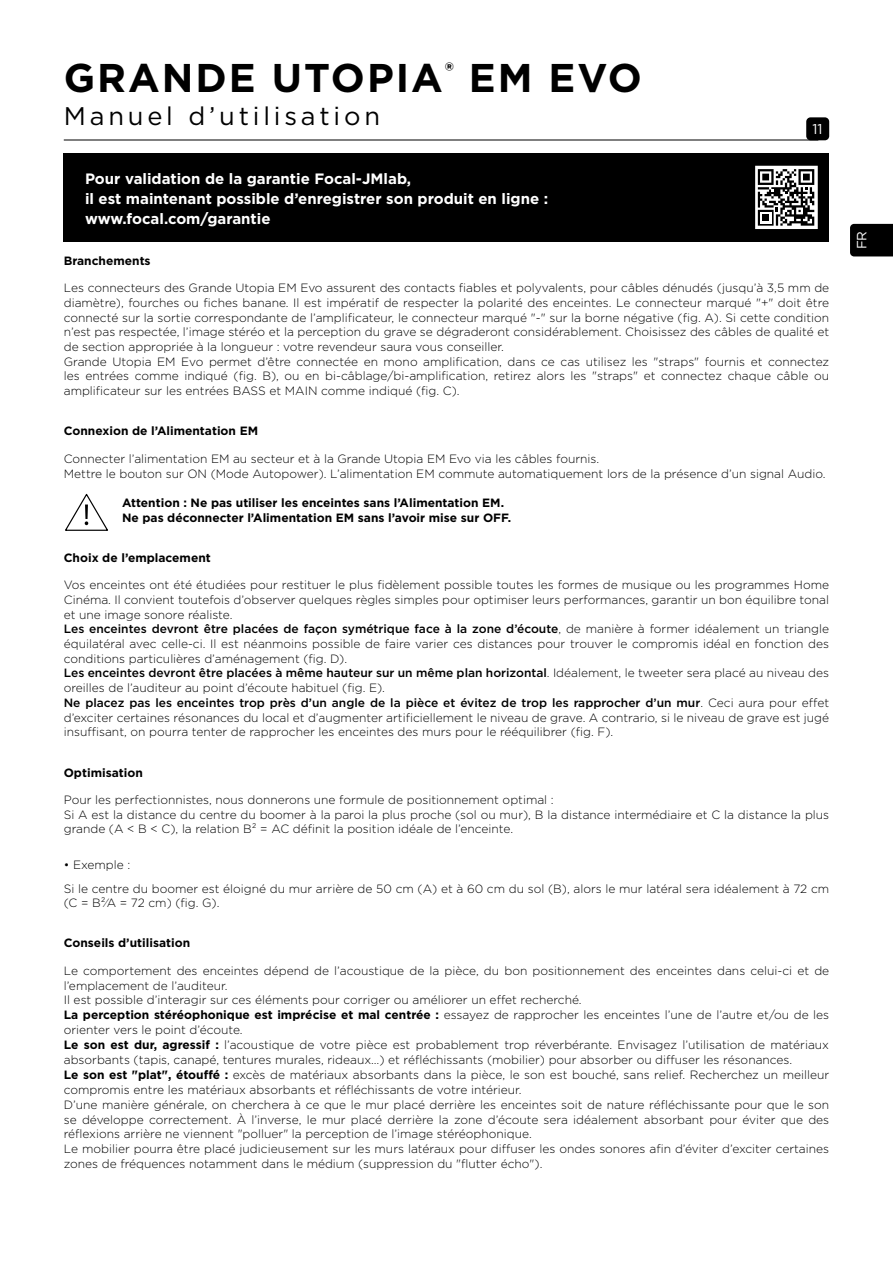
<style>
.page{position:relative;width:893px;height:1263px;background:#fff}
.page>*{position:absolute;margin:0;border:0;box-sizing:border-box;transform-origin:0 0}
.t1{font:700 40.05px "Gotham";letter-spacing:.05em;color:#000}
.t2{font:25.5px "Gotham";letter-spacing:.15em;color:#000}
.t3{font:700 15px/20.1px "Gotham";color:#fff}
.t4{font:14.25px "Gotham";color:#fff}
.t5{font:13.35px "Gotham";color:#fff}
.t6{font:300 12px/14.7px "Gotham";color:#000}
.t7{font:700 12px/14.7px "Gotham";color:#000}
.s1{font-weight:500}
.s2{font-weight:700}
</style>
<div class="page">
<hr style="left:64px;top:140px;width:754px;height:1px;background:#000">
<div style="left:806px;top:117px;width:23px;height:23px;background:#000;border-radius:4px"></div>
<svg style="left:850px;top:224px;width:43px;height:32px"></svg>
<div style="left:64px;top:153px;width:765px;height:89px;background:#000"></div>
<svg style="left:758px;top:169px;width:56px;height:57px"></svg>
<div style="left:755px;top:166px;width:63px;height:63px;border:2px solid #fff"></div>
<svg style="left:65px;top:493px;width:43px;height:38px"></svg>
<h1 class="t1" style="left:64px;top:51px;width:579px">GRANDE UTOPIA<sup>®</sup> EM EVO</h1>
<h2 class="t2" style="left:64px;top:99px;width:318px">Manuel d’utilisation</h2>
<p class="t4" style="left:812px;top:120px;width:12px">11</p>
<p class="t3" style="left:85px;top:168px;width:465px">Pour validation de la garantie Focal-JMlab,<br>il est maintenant possible d’enregistrer son produit en ligne : www.focal.com/garantie</p>
<p class="t7" style="left:64px;top:253px;width:88px">Branchements</p>
<p class="t6" style="left:64px;top:280px;width:767px">Les connecteurs des Grande Utopia EM Evo assurent des contacts fiables et polyvalents, pour câbles dénudés (jusqu’à 3,5 mm de diamètre), fourches ou fiches banane. Il est impératif de respecter la polarité des enceintes. Le connecteur marqué "+" doit être connecté sur la sortie correspondante de l’amplificateur, le connecteur marqué "-" sur la borne négative (fig. A). Si cette condition n’est pas respectée, l’image stéréo et la perception du grave se dégraderont considérablement. Choisissez des câbles de qualité et de section appropriée à la longueur : votre revendeur saura vous conseiller.<br>Grande Utopia EM Evo permet d’être connectée en mono amplification, dans ce cas utilisez les "straps" fournis et connectez les entrées comme indiqué (fig. B), ou en bi-câblage/bi-amplification, retirez alors les "straps" et connectez chaque câble ou amplificateur sur les entrées BASS et MAIN comme indiqué (fig. C).</p>
<p class="t7" style="left:64px;top:424px;width:196px">Connexion de l’Alimentation EM</p>
<p class="t6" style="left:64px;top:451px;width:763px">Connecter l’alimentation EM au secteur et à la Grande Utopia EM Evo via les câbles fournis.<br>Mettre le bouton sur ON (Mode Autopower). L’alimentation EM commute automatiquement lors de la présence d’un signal Audio.</p>
<p class="t7" style="left:122px;top:495px;width:391px">Attention : Ne pas utiliser les enceintes sans l’Alimentation EM.<br>Ne pas déconnecter l’Alimentation EM sans l’avoir mise sur OFF.</p>
<p class="t7" style="left:64px;top:550px;width:149px">Choix de l’emplacement</p>
<p class="t6" style="left:64px;top:577px;width:767px">Vos enceintes ont été étudiées pour restituer le plus fidèlement possible toutes les formes de musique ou les programmes Home Cinéma. Il convient toutefois d’observer quelques règles simples pour optimiser leurs performances, garantir un bon équilibre tonal et une image sonore réaliste.<br><span class="s1">Les enceintes devront être placées de façon symétrique face à la zone d’écoute</span>, de manière à former idéalement un triangle équilatéral avec celle-ci. Il est néanmoins possible de faire varier ces distances pour trouver le compromis idéal en fonction des conditions particulières d’aménagement (fig. D).<br><span class="s1">Les enceintes devront être placées à même hauteur sur un même plan horizontal</span>. Idéalement, le tweeter sera placé au niveau des oreilles de l’auditeur au point d’écoute habituel (fig. E).<br><span class="s1">Ne placez pas les enceintes trop près d’un angle de la pièce et évitez de trop les rapprocher d’un mur</span>. Ceci aura pour effet d’exciter certaines résonances du local et d’augmenter artificiellement le niveau de grave. A contrario, si le niveau de grave est jugé insuffisant, on pourra tenter de rapprocher les enceintes des murs pour le rééquilibrer (fig. F).</p>
<p class="t7" style="left:64px;top:765px;width:81px">Optimisation</p>
<p class="t6" style="left:64px;top:792px;width:767px">Pour les perfectionnistes, nous donnerons une formule de positionnement optimal :<br>Si A est la distance du centre du boomer à la paroi la plus proche (sol ou mur), B la distance intermédiaire et C la distance la plus grande (A &lt; B &lt; C), la relation B² = AC définit la position idéale de l’enceinte.</p>
<p class="t6" style="left:64px;top:853px;width:767px;line-height:23.2px">• Exemple :<br>Si le centre du boomer est éloigné du mur arrière de 50 cm (A) et à 60 cm du sol (B), alors le mur latéral sera idéalement à 72 cm</p>
<p class="t6" style="left:64px;top:895px;width:157px">(C = B²⁄A = 72 cm) (fig. G).</p>
<p class="t7" style="left:64px;top:936px;width:128px">Conseils d’utilisation</p>
<p class="t6" style="left:64px;top:963px;width:767px">Le comportement des enceintes dépend de l’acoustique de la pièce, du bon positionnement des enceintes dans celui-ci et de l’emplacement de l’auditeur.<br>Il est possible d’interagir sur ces éléments pour corriger ou améliorer un effet recherché.<br><span class="s2">La perception stéréophonique est imprécise et mal centrée :</span> essayez de rapprocher les enceintes l’une de l’autre et/ou de les orienter vers le point d’écoute.<br><span class="s2">Le son est dur, agressif :</span> l’acoustique de votre pièce est probablement trop réverbérante. Envisagez l’utilisation de matériaux absorbants (tapis, canapé, tentures murales, rideaux…) et réfléchissants (mobilier) pour absorber ou diffuser les résonances.<br><span class="s2">Le son est "plat", étouffé :</span> excès de matériaux absorbants dans la pièce, le son est bouché, sans relief. Recherchez un meilleur compromis entre les matériaux absorbants et réfléchissants de votre intérieur.<br>D’une manière générale, on cherchera à ce que le mur placé derrière les enceintes soit de nature réfléchissante pour que le son se développe correctement. À l’inverse, le mur placé derrière la zone d’écoute sera idéalement absorbant pour éviter que des réflexions arrière ne viennent "polluer" la perception de l’image stéréophonique.<br>Le mobilier pourra être placé judicieusement sur les murs latéraux pour diffuser les ondes sonores afin d’éviter d’exciter certaines zones de fréquences notamment dans le médium (suppression du "flutter écho").</p>
<p class="t5" style="left:853px;top:249px;width:20px;rotate:-90deg">FR</p>
</div>
